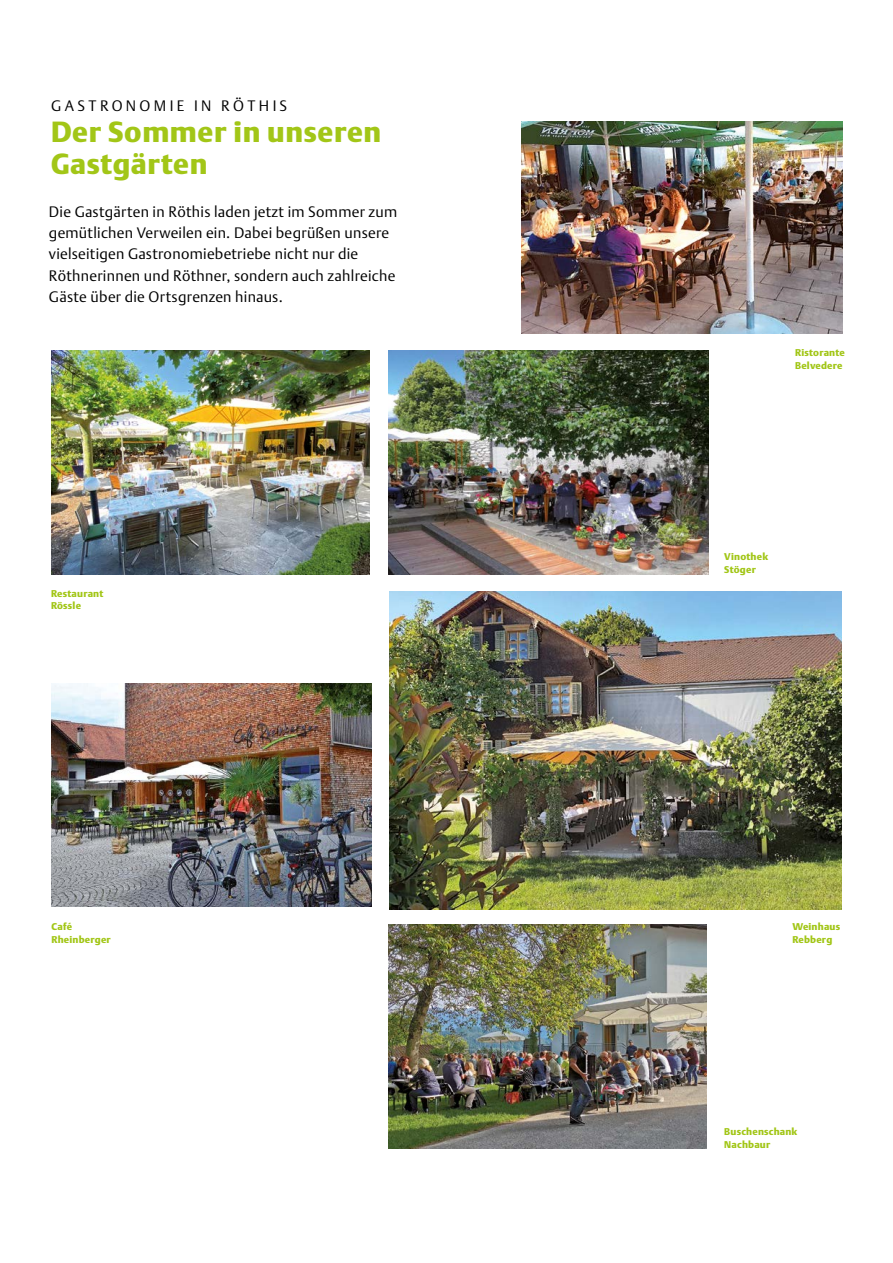
<style>
.page{position:relative;width:893px;height:1263px;background:#fff}
.page>*{position:absolute;margin:0;border:0;box-sizing:border-box;transform-origin:0 0}
.t1{font:900 28.8px/32px "DTL Argo ST";letter-spacing:.02em;color:#a2c617}
.t2{font:300 15px/21.3px "DTL Argo ST";letter-spacing:.02em;color:#000}
.t3{font:300 15px "DTL Argo ST";letter-spacing:.225em;color:#000}
.t4{font:900 9.75px/12.8px "DTL Argo ST";letter-spacing:.02em;color:#a2c617}
</style>
<div class="page">
<img style="left:51px;top:683px;width:320px;height:223px">
<img style="left:388px;top:925px;width:319px;height:223px">
<img style="left:51px;top:351px;width:319px;height:223px">
<img style="left:389px;top:592px;width:452px;height:317px">
<img style="left:522px;top:121px;width:320px;height:213px">
<img style="left:388px;top:351px;width:320px;height:223px">
<p class="t3" style="left:51px;top:96px;width:238px">GASTRONOMIE IN RÖTHIS</p>
<h1 class="t1" style="left:51px;top:116px;width:332px">Der Sommer in unseren<br>Gastgärten</h1>
<p class="t2" style="left:49px;top:201px;width:350px">Die Gastgärten in Röthis laden jetzt im Sommer zum gemütlichen Verweilen ein. Dabei begrüßen unsere vielseitigen Gastronomiebetriebe nicht nur die Röthnerinnen und Röthner, sondern auch zahlreiche Gäste über die Ortsgrenzen hinaus.</p>
<p class="t4" style="left:51px;top:587px;width:54px">Restaurant<br>Rössle</p>
<p class="t4" style="left:51px;top:920px;width:61px">Café<br>Rheinberger</p>
<p class="t4" style="left:795px;top:346px;width:51px">Ristorante<br>Belvedere</p>
<p class="t4" style="left:724px;top:550px;width:45px">Vinothek<br>Stöger</p>
<p class="t4" style="left:792px;top:920px;width:49px">Weinhaus<br>Rebberg</p>
<p class="t4" style="left:724px;top:1125px;width:75px">Buschenschank<br>Nachbaur</p>
</div>
